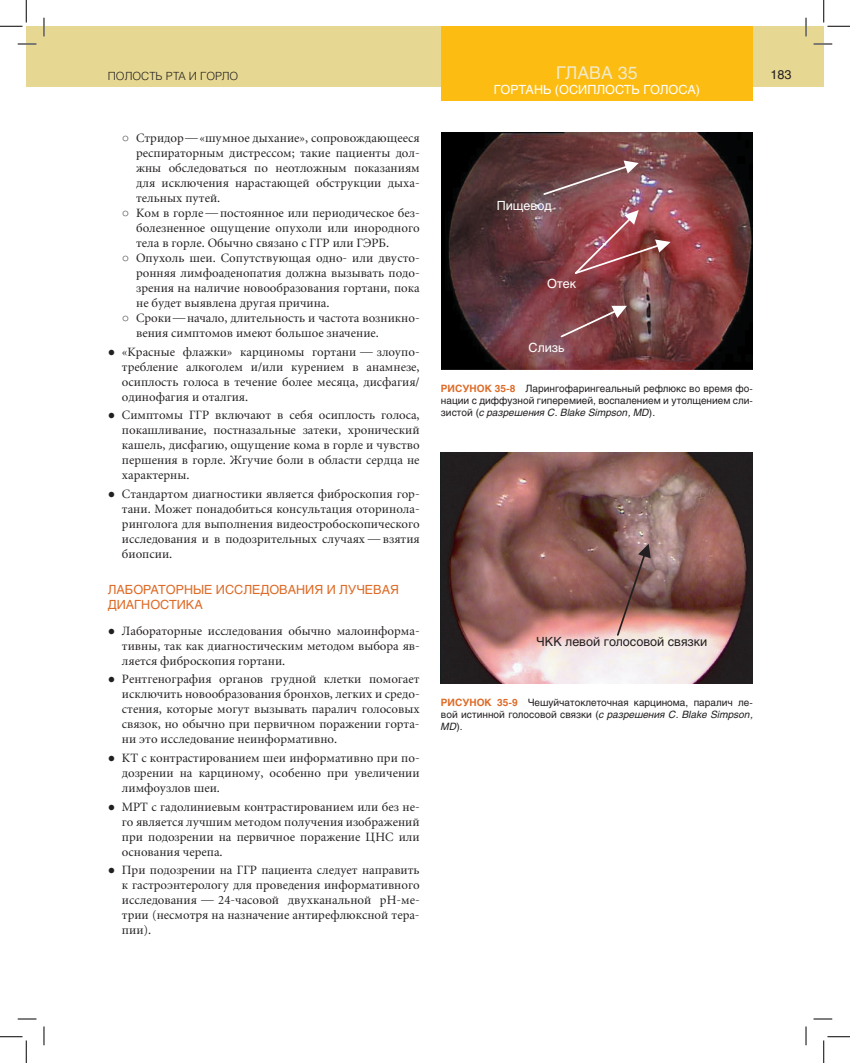
<style>
.page{position:relative;width:850px;height:1063px;background:#fff}
.page>*{position:absolute;margin:0;border:0;box-sizing:border-box;transform-origin:0 0}
.t1{font:17.5px "Helios";color:#f1eac6}
.t2{font:12.5px/15px "Miniature";color:#231f20;text-align:justify}
.t3{font:12.5px/15px "Helios";color:#de6b27}
.t4{font:12.5px "Helios";color:#fff}
.t5{font:12.5px "Helios";color:#231f20}
.t6{font:300 11.25px "Helios";color:#231f20}
.t7{font:10px/12px "Helios";color:#231f20;text-align:justify}
.s1{font-family:"Franklin Gothic"}
.s2{font-weight:700;color:#de6b27}
.s3{font-style:italic}
</style>
<div class="page">
<div style="left:26px;top:26px;width:18px;height:60px;background:#e6d892"></div>
<div style="left:44px;top:26px;width:779px;height:60px;background:#e6d892"></div>
<div style="left:441px;top:26px;width:312px;height:75px;background:#fdbc12"></div>
<img style="left:441px;top:133px;width:311px;height:236px">
<svg style="left:559px;top:306px;width:68px;height:33px;background:#884e52"></svg>
<img style="left:573px;top:210px;width:97px;height:65px">
<svg style="left:542px;top:160px;width:97px;height:36px;background:#835659"></svg>
<img style="left:441px;top:452px;width:312px;height:231px">
<svg style="left:615px;top:543px;width:36px;height:94px;background:#916864"></svg>
<svg style="left:18px;top:43px;width:18px;height:2px"></svg>
<svg style="left:813px;top:43px;width:19px;height:2px"></svg>
<svg style="left:18px;top:1018px;width:18px;height:1px"></svg>
<svg style="left:813px;top:1018px;width:19px;height:1px"></svg>
<svg style="left:43px;top:18px;width:2px;height:18px"></svg>
<svg style="left:43px;top:1026px;width:2px;height:19px"></svg>
<svg style="left:805px;top:18px;width:2px;height:18px"></svg>
<svg style="left:805px;top:1026px;width:2px;height:19px"></svg>
<svg style="left:0;top:0;width:27px;height:27px"></svg>
<svg style="left:0;top:1036px;width:27px;height:26px"></svg>
<svg style="left:823px;top:0;width:27px;height:27px"></svg>
<svg style="left:823px;top:1036px;width:27px;height:26px"></svg>
<p class="t6" style="left:108px;top:69px;width:130px">Полость рта и го рло</p>
<h1 class="t1" style="left:556px;top:62px;width:83px">глава 35</h1>
<p class="t5" style="left:770px;top:68px;width:23px">183</p>
<p class="t4" style="left:494px;top:82px;width:208px">Гортань (осиплость голоса)</p>
<p class="t2" style="left:136px;top:131px;width:285px;text-indent:-14px"><span class="s1">○</span> Стридор—«шумное дыхание», сопровождающееся респираторным дистрессом; такие пациенты дол‑ жны обследоваться по неотложным показаниям для исключения нарастающей обструкции дыха‑ тельных путей.</p>
<p class="t2" style="left:136px;top:206px;width:285px;text-indent:-14px"><span class="s1">○</span> Ком в горле—постоянное или периодическое без‑ болезненное ощущение опухоли или инородного тела в горле. Обычно связано с ГГР или ГЭРБ.</p>
<p class="t2" style="left:136px;top:251px;width:285px;text-indent:-14px"><span class="s1">○</span> Опухоль шеи. Сопутствующая одно- или двусто‑ ронняя лимфоаденопатия должна вызывать подо‑ зрения на наличие новообразования гортани, пока не будет выявлена другая причина.</p>
<p class="t2" style="left:136px;top:311px;width:285px;text-indent:-14px"><span class="s1">○</span> Сроки—начало, длительность и частота возникно‑ вения симптомов имеют большое значение.</p>
<p class="t2" style="left:122px;top:344px;width:299px;text-indent:-14px"><span class="s1">●</span> «Красные флажки» карциномы гортани — злоупо‑ требление алкоголем и/или курением в анамнезе, осиплость голоса в течение более месяца, дисфагия/ одинофагия и оталгия.</p>
<p class="t2" style="left:122px;top:408px;width:299px;text-indent:-14px"><span class="s1">●</span> Симптомы ГГР включают в себя осиплость голоса, покашливание, постназальные затеки, хронический кашель, дисфагию, ощущение кома в горле и чувство першения в горле. Жгучие боли в области сердца не характерны.</p>
<p class="t2" style="left:122px;top:487px;width:299px;text-indent:-14px"><span class="s1">●</span> Стандартом диагностики является фиброскопия гор‑ тани. Может понадобиться консультация оторинола‑ ринголога для выполнения видеостробоскопического исследования и в подозрительных случаях — взятия биопсии.</p>
<p class="t3" style="left:108px;top:582px;width:293px">Лабораторные исследования и лучевая диагностика</p>
<p class="t2" style="left:122px;top:623px;width:299px;text-indent:-14px"><span class="s1">●</span> Лабораторные исследования обычно малоинформа‑ тивны, так как диагностическим методом выбора яв‑ ляется фиброскопия гортани.</p>
<p class="t2" style="left:122px;top:672px;width:299px;text-indent:-14px"><span class="s1">●</span> Рентгенография органов грудной клетки помогает исключить новообразования бронхов, легких и средо‑ стения, которые могут вызывать паралич голосовых связок, но обычно при первичном поражении горта‑ ни это исследование неинформативно.</p>
<p class="t2" style="left:122px;top:750px;width:299px;text-indent:-14px"><span class="s1">●</span> КТ с контрастированием шеи информативно при по‑ дозрении на карциному, особенно при увеличении лимфоузлов шеи.</p>
<p class="t2" style="left:122px;top:799px;width:299px;text-indent:-14px"><span class="s1">●</span> МРТ с гадолиниевым контрастированием или без не‑ го является лучшим методом получения изображений при подозрении на первичное поражение ЦНС или основания черепа.</p>
<p class="t2" style="left:122px;top:863px;width:299px;text-indent:-14px"><span class="s1">●</span> При подозрении на ГГР пациента следует направить к гастроэнтерологу для проведения информативного исследования — 24‑часовой двухканальной рН‑ме‑ трии (несмотря на назначение антирефлюксной тера‑ пии).</p>
<p class="t4" style="left:497px;top:198px;width:56px">Пищевод</p>
<p class="t4" style="left:547px;top:276px;width:30px">Отек</p>
<p class="t4" style="left:528px;top:340px;width:38px">Слизь</p>
<p class="t7" style="left:441px;top:382px;width:313px"><span class="s2">Рисунок 35‑8</span> Ларингофарингеальный рефлюкс во время фо‑ нации с диффузной гиперемией, воспалением и утолщением сли‑ зистой (<span class="s3">с разрешения C. Blake Simpson, MD</span>).</p>
<p class="t5" style="left:536px;top:634px;width:173px">ЧКК левой голосовой связки</p>
<p class="t7" style="left:441px;top:695px;width:313px"><span class="s2">Рисунок 35‑9</span> Чешуйчатоклеточная карцинома, паралич ле‑ вой истинной голосовой связки (<span class="s3">с разрешения C. Blake Simpson, MD</span>).</p>
</div>
